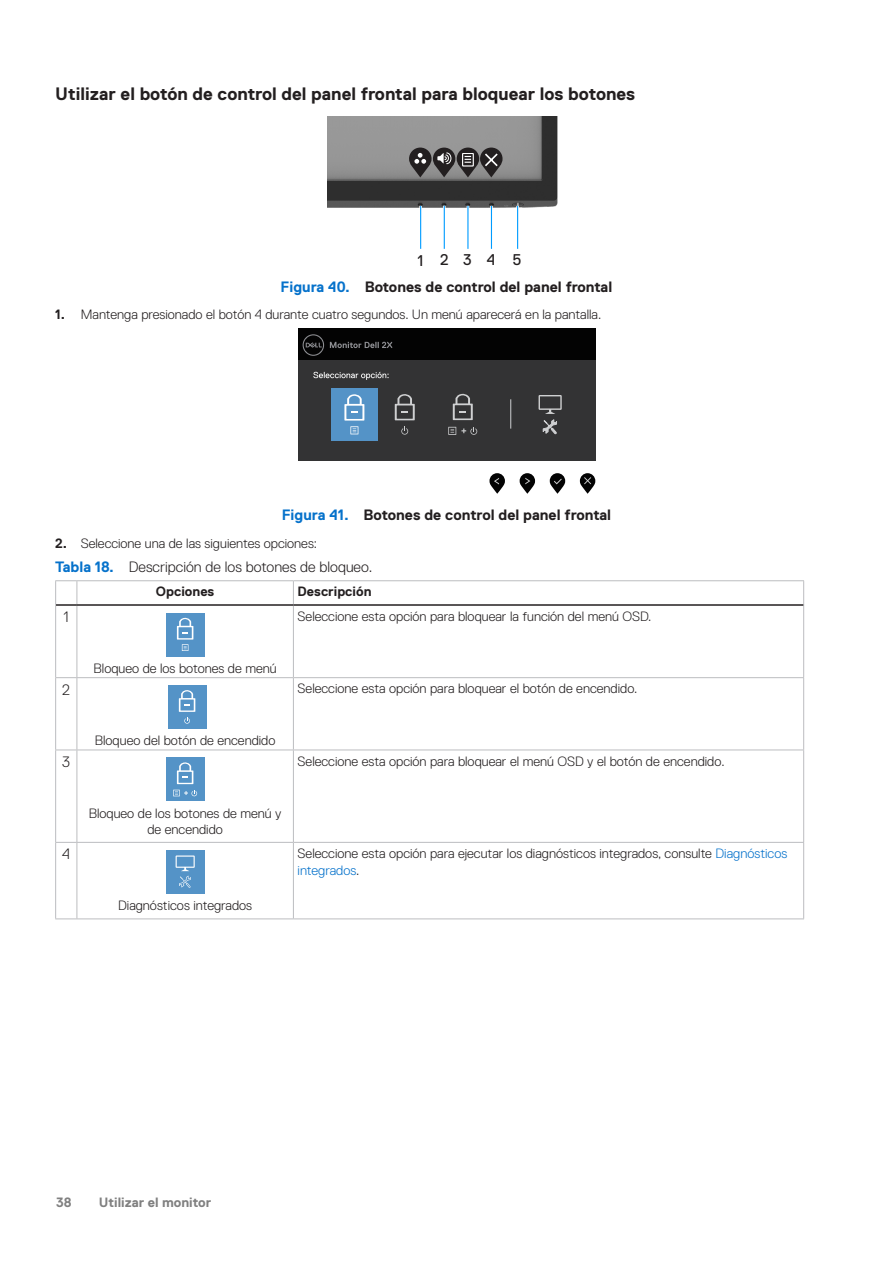
<style>
.page{position:relative;width:893px;height:1263px;background:#fff}
.page>*{position:absolute;margin:0;border:0;box-sizing:border-box;transform-origin:0 0}
.d_Head3{font:700 18px "Dell Replica";color:#231f20}
.t1{font:15.45px "Dell Replica";letter-spacing:1.03em;color:#231f20}
.d_Image_Title{font:700 15px "Dell Replica";color:#231f20}
.d_Table_Title{font:300 15px "Dell Replica";color:#231f20}
.d_Image{font:300 15px "Dell Replica";color:#231f20}
.d_Table_Paragraph{font:300 13.5px/16.5px "Dell Replica";color:#231f20}
.d_Paragraph{font:300 13.5px/16.5px "Dell Replica";color:#231f20;text-align:center}
.t2{font:700 13.5px "Dell Replica";color:#808080}
.d_Table_Head{font:700 13.5px "Dell Replica";color:#231f20}
.s1{color:#0672cb}
.s2{font-weight:700}
.s3{font-weight:700;color:#0672cb}
</style>
<div class="page">
<img style="left:327px;top:116px;width:231px;height:92px">
<hr style="left:419px;top:206px;width:3px;height:43px;background:#fff">
<hr style="left:443px;top:206px;width:3px;height:43px;background:#fff">
<hr style="left:467px;top:206px;width:2px;height:43px;background:#fff">
<hr style="left:490px;top:206px;width:3px;height:43px;background:#fff">
<hr style="left:516px;top:206px;width:3px;height:43px;background:#fff">
<hr style="left:420px;top:206px;width:1px;height:43px;background:#009cff">
<hr style="left:444px;top:206px;width:1px;height:43px;background:#009cff">
<hr style="left:467px;top:206px;width:1px;height:43px;background:#009cff">
<hr style="left:491px;top:206px;width:1px;height:43px;background:#009cff">
<hr style="left:517px;top:206px;width:1px;height:43px;background:#009cff">
<svg style="left:409px;top:148px;width:94px;height:29px;background:#5c5a5b"></svg>
<div style="left:298px;top:329px;width:297px;height:132px;background:#333334"></div>
<div style="left:298px;top:329px;width:297px;height:31px;background:#030303"></div>
<svg style="left:303px;top:334px;width:21px;height:22px"></svg>
<svg style="left:520px;top:473px;width:15px;height:21px"></svg>
<svg style="left:489px;top:473px;width:16px;height:21px"></svg>
<svg style="left:580px;top:473px;width:15px;height:21px"></svg>
<svg style="left:550px;top:473px;width:15px;height:21px"></svg>
<hr style="left:510px;top:399px;width:1px;height:30px;background:#cecfd1">
<div style="left:331px;top:388px;width:47px;height:53px;background:#5493c7"></div>
<svg style="left:344px;top:394px;width:20px;height:40px"></svg>
<svg style="left:395px;top:394px;width:20px;height:26px"></svg>
<svg style="left:401px;top:427px;width:7px;height:8px"></svg>
<svg style="left:453px;top:394px;width:20px;height:26px"></svg>
<svg style="left:448px;top:427px;width:29px;height:8px"></svg>
<svg style="left:539px;top:395px;width:23px;height:40px"></svg>
<svg style="left:330px;top:342px;width:62px;height:6px"></svg>
<svg style="left:313px;top:372px;width:76px;height:8px"></svg>
<hr style="left:77px;top:580px;width:216px;height:1px;background:#bcbdc0">
<svg style="left:55px;top:580px;width:23px;height:25px"></svg>
<hr style="left:293px;top:580px;width:511px;height:1px;background:#bcbdc0">
<svg style="left:293px;top:581px;width:1px;height:23px"></svg>
<svg style="left:803px;top:581px;width:1px;height:24px"></svg>
<hr style="left:55px;top:605px;width:1px;height:72px;background:#bcbdc0">
<hr style="left:77px;top:606px;width:1px;height:71px;background:#bcbdc0">
<hr style="left:293px;top:606px;width:1px;height:71px;background:#bcbdc0">
<hr style="left:803px;top:605px;width:1px;height:72px;background:#bcbdc0">
<svg style="left:55px;top:677px;width:22px;height:1px"></svg>
<hr style="left:55px;top:678px;width:1px;height:71px;background:#bcbdc0">
<hr style="left:77px;top:677px;width:216px;height:1px;background:#bcbdc0">
<hr style="left:77px;top:678px;width:1px;height:71px;background:#bcbdc0">
<hr style="left:293px;top:677px;width:511px;height:1px;background:#bcbdc0">
<hr style="left:293px;top:678px;width:1px;height:71px;background:#bcbdc0">
<hr style="left:803px;top:678px;width:1px;height:71px;background:#bcbdc0">
<svg style="left:55px;top:749px;width:22px;height:1px"></svg>
<hr style="left:55px;top:750px;width:1px;height:92px;background:#bcbdc0">
<hr style="left:77px;top:749px;width:216px;height:1px;background:#bcbdc0">
<hr style="left:77px;top:750px;width:1px;height:92px;background:#bcbdc0">
<hr style="left:293px;top:749px;width:511px;height:1px;background:#bcbdc0">
<hr style="left:293px;top:750px;width:1px;height:92px;background:#bcbdc0">
<hr style="left:803px;top:750px;width:1px;height:92px;background:#bcbdc0">
<svg style="left:55px;top:842px;width:22px;height:1px"></svg>
<hr style="left:55px;top:843px;width:1px;height:75px;background:#bcbdc0">
<hr style="left:77px;top:842px;width:216px;height:1px;background:#bcbdc0">
<hr style="left:77px;top:843px;width:1px;height:75px;background:#bcbdc0">
<hr style="left:293px;top:842px;width:511px;height:1px;background:#bcbdc0">
<hr style="left:293px;top:843px;width:1px;height:75px;background:#bcbdc0">
<hr style="left:803px;top:843px;width:1px;height:75px;background:#bcbdc0">
<svg style="left:55px;top:918px;width:22px;height:1px"></svg>
<hr style="left:77px;top:918px;width:216px;height:1px;background:#bcbdc0">
<hr style="left:293px;top:918px;width:511px;height:1px;background:#bcbdc0">
<hr style="left:56px;top:604px;width:21px;height:2px;background:#231f20">
<hr style="left:77px;top:604px;width:216px;height:2px;background:#231f20">
<hr style="left:293px;top:604px;width:510px;height:2px;background:#231f20">
<div style="left:166px;top:613px;width:38px;height:43px;background:#5493c7"></div>
<svg style="left:177px;top:618px;width:16px;height:33px"></svg>
<div style="left:168px;top:685px;width:38px;height:44px;background:#5493c7"></div>
<svg style="left:179px;top:690px;width:16px;height:34px"></svg>
<div style="left:166px;top:757px;width:38px;height:44px;background:#5493c7"></div>
<svg style="left:177px;top:762px;width:16px;height:22px"></svg>
<svg style="left:173px;top:790px;width:24px;height:6px"></svg>
<div style="left:166px;top:850px;width:38px;height:43px;background:#5493c7"></div>
<svg style="left:176px;top:855px;width:19px;height:33px"></svg>
<h3 class="d_Head3" style="left:55px;top:84px;width:581px">Utilizar el botón de control del panel frontal para bloquear los botones</h3>
<p class="t1" style="left:417px;top:251px;width:106px">12345</p>
<p class="d_Image_Title" style="left:281px;top:279px;width:333px"><span class="s1">Figura 40.</span> Botones de control del panel frontal</p>
<p class="d_Table_Paragraph" style="left:55px;top:306px;width:547px"><span class="s2">1.</span> Mantenga presionado el botón 4 durante cuatro segundos. Un menú aparecerá en la pantalla.</p>
<p class="d_Image_Title" style="left:282px;top:507px;width:331px"><span class="s1">Figura 41.</span> Botones de control del panel frontal</p>
<p class="d_Table_Paragraph" style="left:55px;top:535px;width:263px"><span class="s2">2.</span> Seleccione una de las siguientes opciones:</p>
<p class="d_Table_Title" style="left:55px;top:558px;width:319px"><span class="s3">Tabla 18.</span> Descripción de los botones de bloqueo.</p>
<p class="d_Table_Head" style="left:156px;top:584px;width:60px">Opciones</p>
<p class="d_Table_Head" style="left:298px;top:584px;width:75px">Descripción</p>
<p class="d_Image" style="left:64px;top:609px;width:7px">1</p>
<p class="d_Table_Paragraph" style="left:298px;top:608px;width:355px">Seleccione esta opción para bloquear la función del menú OSD.</p>
<p class="d_Paragraph" style="left:94px;top:660px;width:185px">Bloqueo de los botones de menú</p>
<p class="d_Image" style="left:62px;top:681px;width:9px">2</p>
<p class="d_Table_Paragraph" style="left:298px;top:680px;width:341px">Seleccione esta opción para bloquear el botón de encendido.</p>
<p class="d_Paragraph" style="left:95px;top:732px;width:182px">Bloqueo del botón de encendido</p>
<p class="d_Image" style="left:62px;top:753px;width:9px">3</p>
<p class="d_Table_Paragraph" style="left:298px;top:753px;width:428px">Seleccione esta opción para bloquear el menú OSD y el botón de encendido.</p>
<p class="d_Paragraph" style="left:89px;top:805px;width:194px">Bloqueo de los botones de menú y de encendido</p>
<p class="d_Image" style="left:62px;top:846px;width:9px">4</p>
<p class="d_Table_Paragraph" style="left:298px;top:845px;width:491px">Seleccione esta opción para ejecutar los diagnósticos integrados, consulte <span class="s1">Diagnósticos integrados</span>.</p>
<p class="d_Paragraph" style="left:118px;top:897px;width:136px">Diagnósticos integrados</p>
<p class="t2" style="left:56px;top:1195px;width:17px">38</p>
<p class="t2" style="left:99px;top:1195px;width:114px">Utilizar el monitor</p>
</div>
